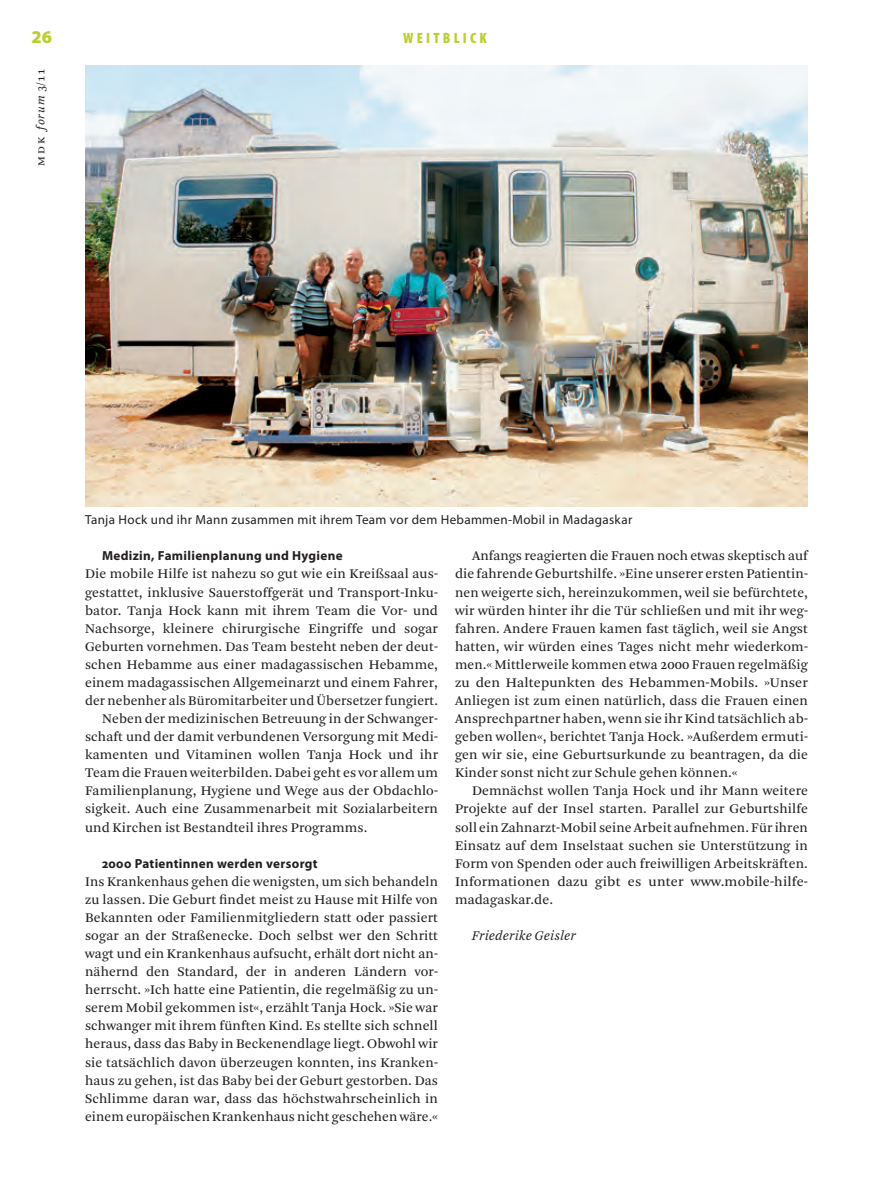
<style>
.page{position:relative;width:893px;height:1191px;background:#fff}
.page>*{position:absolute;margin:0;border:0;box-sizing:border-box;transform-origin:0 0}
.t1{font:900 18px "Myriad Pro";color:#bdcd31}
.t2{font:900 condensed 15px "Myriad Pro";letter-spacing:.215em;color:#bdcd31}
._1_0_Arnhem___Block{font:13.8px/18px "Arnhem Blond";letter-spacing:.01em;color:#231f20;text-align:justify}
._1_1_Arnhem___Block{font:13.8px/18px "Arnhem Blond";letter-spacing:.01em;color:#231f20;text-align:justify}
._1_0_Arnhem___Block-2{font:italic 13.8px "Arnhem Blond";letter-spacing:.01em;color:#231f20}
._2_1_Myriad___Text_o{font:13.2px "Myriad Pro";letter-spacing:.025em;color:#231f20}
._2_4_Zwischenübersch{font:700 13.2px "Myriad Pro";letter-spacing:.025em;color:#231f20}
.t3{font:12px "Arnhem Blond";color:#231f20}
.s1{font-style:italic}
</style>
<div class="page">
<img style="left:85px;top:66px;width:723px;height:440px">
<p class="t1" style="left:32px;top:26px;width:21px">26</p>
<p class="t2" style="left:403px;top:29px;width:85px">WEITBLICK</p>
<p class="t3" style="left:34px;top:166px;width:99px;rotate:-90deg">mdk <span class="s1">forum</span> 3/11</p>
<p class="_2_1_Myriad___Text_o" style="left:85px;top:511px;width:549px">Tanja Hock und ihr Mann zusammen mit ihrem Team vor dem Hebammen-Mobil in Madagaskar</p>
<p class="_1_0_Arnhem___Block" style="left:455px;top:547px;width:355px;text-indent:17px">Anfangs reagierten die Frauen noch etwas skeptisch auf die fahrende Geburtshilfe. »Eine unserer ersten Patientin&shy;nen weigerte sich, hereinzukommen, weil sie befürchtete, wir würden hinter ihr die Tür schließen und mit ihr weg&shy;fahren. Andere Frauen kamen fast täglich, weil sie Angst hatten, wir würden eines Tages nicht mehr wiederkom&shy;men.« Mittlerweile kommen etwa 2000 Frauen regelmäßig zu den Haltepunkten des Hebammen-Mobils. »Unser Anliegen ist zum einen natürlich, dass die Frauen einen Ansprechpartner haben, wenn sie ihr Kind tatsächlich ab&shy;geben wollen«, berichtet Tanja Hock. »Außerdem ermuti&shy;gen wir sie, eine Geburtsurkunde zu beantragen, da die Kinder sonst nicht zur Schule gehen können.«</p>
<p class="_1_0_Arnhem___Block" style="left:455px;top:782px;width:354px;text-align:left;text-indent:17px">Demnächst wollen Tanja Hock und ihr Mann weitere Projekte auf der Insel starten. Parallel zur Geburtshilfe soll ein Zahnarzt-Mobil seine Arbeit aufnehmen. Für ihren Einsatz auf dem Inselstaat suchen sie Unterstützung in Form von Spenden oder auch freiwilligen Arbeitskräften.<br>Informationen dazu gibt es unter www.mobile-hilfe-- madagaskar.de.</p>
<p class="_1_0_Arnhem___Block-2" style="left:472px;top:928px;width:105px">Friederike Geisler</p>
<p class="_2_4_Zwischenübersch" style="left:102px;top:548px;width:242px">Medizin, Familienplanung und Hygiene</p>
<p class="_1_1_Arnhem___Block" style="left:85px;top:565px;width:354px">Die mobile Hilfe ist nahezu so gut wie ein Kreißsaal aus&shy;gestattet, inklusive Sauerstoffgerät und Transport-Inku&shy;bator. Tanja Hock kann mit ihrem Team die Vor- und Nachsorge, kleinere chirurgische Eingriffe und sogar Geburten vornehmen. Das Team besteht neben der deut&shy;schen Hebamme aus einer madagassischen Hebamme, einem madagassischen Allgemeinarzt und einem Fahrer, der nebenher als Büromitarbeiter und Übersetzer fungiert.</p>
<p class="_1_0_Arnhem___Block" style="left:85px;top:710px;width:354px;text-indent:17px">Neben der medizinischen Betreuung in der Schwanger&shy;schaft und der damit verbundenen Versorgung mit Medi&shy;kamenten und Vitaminen wollen Tanja Hock und ihr Team die Frauen weiterbilden. Dabei geht es vor allem um Familienplanung, Hygiene und Wege aus der Obdachlo&shy;sigkeit. Auch eine Zusammenarbeit mit Sozialarbeitern und Kirchen ist Bestandteil ihres Programms.</p>
<p class="_2_4_Zwischenübersch" style="left:102px;top:856px;width:217px">2000 Patientinnen werden versorgt</p>
<p class="_1_1_Arnhem___Block" style="left:85px;top:872px;width:354px">Ins Krankenhaus gehen die wenigsten, um sich behandeln zu lassen. Die Geburt findet meist zu Hause mit Hilfe von Bekannten oder Familienmitgliedern statt oder passiert sogar an der Straßenecke. Doch selbst wer den Schritt wagt und ein Krankenhaus aufsucht, erhält dort nicht an&shy;nähernd den Standard, der in anderen Ländern vor&shy;herrscht. »Ich hatte eine Patientin, die regelmäßig zu un&shy;serem Mobil gekommen ist«, erzählt Tanja Hock. »Sie war schwanger mit ihrem fünften Kind. Es stellte sich schnell heraus, dass das Baby in Beckenendlage liegt. Obwohl wir sie tatsächlich davon überzeugen konnten, ins Kranken&shy;haus zu gehen, ist das Baby bei der Geburt gestorben. Das Schlimme daran war, dass das höchstwahrscheinlich in einem europäischen Krankenhaus nicht geschehen wäre.«</p>
</div>
